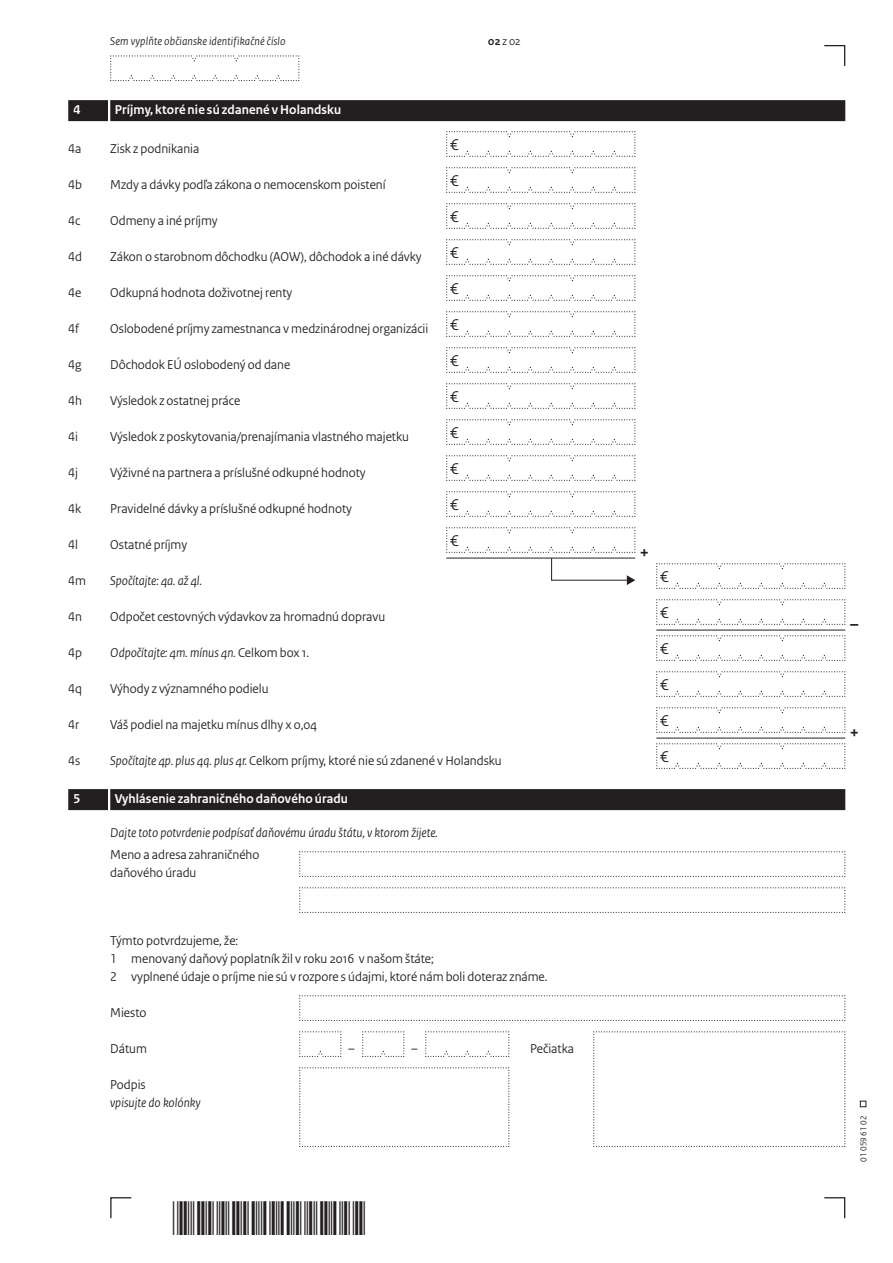
<style>
.page{position:relative;width:893px;height:1263px;background:#fff}
.page>*{position:absolute;margin:0;border:0;box-sizing:border-box;transform-origin:0 0}
.t1{font:700 18px "Rijksoverheid Sans Heading";color:#231f20}
.t2{font:16.5px/36px "Rijksoverheid Sans Heading";color:#231f20;text-align:justify}
.t3{font:13.5px/18px "Rijksoverheid Sans Heading";color:#231f20}
.t4{font:italic 13.5px "Rijksoverheid Sans Heading";color:#231f20}
.t5{font:700 13.5px "Rijksoverheid Sans Heading";letter-spacing:.01em;color:#fff}
.t6{font:italic 12px "Rijksoverheid Sans Heading";letter-spacing:.015em;color:#231f20}
.t7{font:12px "Rijksoverheid Sans Heading";color:#231f20}
.t8{font:9px "Rijksoverheid Sans Heading";color:#231f20}
.s1{font-weight:700}
.s2{font-style:normal}
.s3{font-style:italic}
</style>
<div class="page">
<svg style="left:824px;top:1197px;width:22px;height:22px"></svg>
<svg style="left:110px;top:1197px;width:22px;height:22px"></svg>
<svg style="left:860px;top:1101px;width:6px;height:6px"></svg>
<svg style="left:824px;top:45px;width:22px;height:21px"></svg>
<div style="left:110px;top:100px;width:735px;height:21px;background:#231f20"></div>
<div style="left:68px;top:100px;width:40px;height:21px;background:#231f20"></div>
<div style="left:110px;top:789px;width:735px;height:21px;background:#231f20"></div>
<div style="left:68px;top:789px;width:40px;height:21px;background:#231f20"></div>
<svg style="left:446px;top:131px;width:190px;height:26px"></svg>
<svg style="left:446px;top:167px;width:190px;height:26px"></svg>
<svg style="left:446px;top:203px;width:190px;height:26px"></svg>
<svg style="left:446px;top:239px;width:190px;height:26px"></svg>
<svg style="left:446px;top:275px;width:190px;height:26px"></svg>
<svg style="left:446px;top:311px;width:190px;height:26px"></svg>
<svg style="left:446px;top:347px;width:190px;height:26px"></svg>
<svg style="left:446px;top:383px;width:190px;height:26px"></svg>
<svg style="left:446px;top:419px;width:190px;height:26px"></svg>
<svg style="left:446px;top:455px;width:190px;height:26px"></svg>
<svg style="left:446px;top:491px;width:190px;height:26px"></svg>
<svg style="left:446px;top:527px;width:190px;height:58px"></svg>
<svg style="left:656px;top:563px;width:190px;height:26px"></svg>
<svg style="left:656px;top:599px;width:190px;height:26px"></svg>
<hr style="left:656px;top:630px;width:189px;height:1px;background:#231f20">
<svg style="left:656px;top:635px;width:190px;height:26px"></svg>
<svg style="left:656px;top:671px;width:190px;height:26px"></svg>
<svg style="left:656px;top:707px;width:190px;height:26px"></svg>
<hr style="left:656px;top:738px;width:189px;height:1px;background:#231f20">
<svg style="left:656px;top:743px;width:190px;height:26px"></svg>
<svg style="left:299px;top:851px;width:547px;height:26px"></svg>
<svg style="left:299px;top:887px;width:547px;height:26px"></svg>
<svg style="left:299px;top:995px;width:547px;height:26px"></svg>
<svg style="left:299px;top:1031px;width:43px;height:26px"></svg>
<svg style="left:362px;top:1031px;width:43px;height:26px"></svg>
<svg style="left:425px;top:1031px;width:85px;height:26px"></svg>
<svg style="left:299px;top:1067px;width:211px;height:80px"></svg>
<svg style="left:593px;top:1031px;width:253px;height:116px"></svg>
<svg style="left:110px;top:55px;width:190px;height:26px"></svg>
<p class="t6" style="left:110px;top:34px;width:177px">Sem vyplňte občianske identifikačné číslo</p>
<p class="t7" style="left:488px;top:34px;width:34px"><span class="s1">02</span> z 02</p>
<p class="t5" style="left:74px;top:102px;width:8px">4</p>
<p class="t5" style="left:115px;top:102px;width:228px">Príjmy, ktoré nie sú zdanené v Holandsku</p>
<p class="t3" style="left:68px;top:140px;width:15px">4a</p>
<p class="t3" style="left:110px;top:140px;width:91px">Zisk z podnikania</p>
<p class="t3" style="left:68px;top:176px;width:15px">4b</p>
<p class="t3" style="left:110px;top:176px;width:277px">Mzdy a dávky podľa zákona o nemocenskom poistení</p>
<p class="t3" style="left:68px;top:212px;width:14px">4c</p>
<p class="t3" style="left:110px;top:212px;width:109px">Odmeny a iné príjmy</p>
<p class="t3" style="left:68px;top:248px;width:15px">4d</p>
<p class="t3" style="left:110px;top:248px;width:313px">Zákon o starobnom dôchodku (AOW), dôchodok a iné dávky</p>
<p class="t3" style="left:68px;top:284px;width:15px">4e</p>
<p class="t3" style="left:110px;top:284px;width:184px">Odkupná hodnota doživotnej renty</p>
<p class="t3" style="left:68px;top:320px;width:12px">4f</p>
<p class="t3" style="left:110px;top:320px;width:320px">Oslobodené príjmy zamestnanca v medzinárodnej organizácii</p>
<p class="t3" style="left:68px;top:356px;width:15px">4g</p>
<p class="t3" style="left:110px;top:356px;width:181px">Dôchodok EÚ oslobodený od dane</p>
<p class="t3" style="left:68px;top:392px;width:15px">4h</p>
<p class="t3" style="left:110px;top:392px;width:131px">Výsledok z ostatnej práce</p>
<p class="t3" style="left:68px;top:428px;width:11px">4i</p>
<p class="t3" style="left:110px;top:428px;width:300px">Výsledok z poskytovania/prenajímania vlastného majetku</p>
<p class="t3" style="left:68px;top:464px;width:11px">4j</p>
<p class="t3" style="left:110px;top:464px;width:257px">Výživné na partnera a príslušné odkupné hodnoty</p>
<p class="t3" style="left:68px;top:500px;width:14px">4k</p>
<p class="t3" style="left:110px;top:500px;width:243px">Pravidelné dávky a príslušné odkupné hodnoty</p>
<p class="t3" style="left:68px;top:536px;width:11px">4l</p>
<p class="t3" style="left:110px;top:536px;width:78px">Ostatné príjmy</p>
<p class="t3" style="left:68px;top:572px;width:19px">4m</p>
<p class="t4" style="left:110px;top:573px;width:93px">Spočítajte: 4a. až 4l.</p>
<p class="t3" style="left:68px;top:608px;width:15px">4n</p>
<p class="t3" style="left:110px;top:608px;width:276px">Odpočet cestovných výdavkov za hromadnú dopravu</p>
<p class="t3" style="left:68px;top:644px;width:15px">4p</p>
<p class="t4" style="left:110px;top:645px;width:200px">Odpočítajte: 4m. mínus 4n. <span class="s2">Celkom box 1.</span></p>
<p class="t3" style="left:68px;top:680px;width:15px">4q</p>
<p class="t3" style="left:110px;top:680px;width:160px">Výhody z významného podielu</p>
<p class="t3" style="left:68px;top:716px;width:13px">4r</p>
<p class="t3" style="left:110px;top:716px;width:208px">Váš podiel na majetku mínus dlhy x 0,04</p>
<p class="t3" style="left:68px;top:752px;width:14px">4s</p>
<p class="t3" style="left:110px;top:752px;width:393px"><span class="s3">Spočítajte 4p. plus 4q. plus 4r.</span> Celkom príjmy, ktoré nie sú zdanené v Holandsku</p>
<p class="t5" style="left:74px;top:791px;width:8px">5</p>
<p class="t5" style="left:115px;top:791px;width:235px">Vyhlásenie zahraničného daňového úradu</p>
<p class="t4" style="left:110px;top:825px;width:329px">Dajte toto potvrdenie podpísať daňovému úradu štátu, v ktorom žijete.</p>
<p class="t3" style="left:110px;top:846px;width:151px">Meno a adresa zahraničného daňového úradu</p>
<p class="t2" style="left:450px;top:127px;width:10px">€ € € € € € € € € € € €</p>
<p class="t3" style="left:110px;top:932px;width:439px">Týmto potvrdzujeme, že:<br>1 menovaný daňový poplatník žil v roku 2016 v našom štáte;<br>2 vyplnené údaje o príjme nie sú v rozpore s údajmi, ktoré nám boli doteraz známe.</p>
<p class="t3" style="left:110px;top:1004px;width:38px">Miesto</p>
<p class="t3" style="left:110px;top:1040px;width:38px">Dátum</p>
<p class="t3" style="left:530px;top:1040px;width:45px">Pečiatka</p>
<p class="t3" style="left:110px;top:1076px;width:37px">Podpis</p>
<p class="t4" style="left:110px;top:1095px;width:92px">vpisujte do kolónky</p>
<p class="t3" style="left:348px;top:1040px;width:8px">–</p>
<p class="t3" style="left:411px;top:1040px;width:8px">–</p>
<h1 class="t1" style="left:640px;top:542px;width:11px">+</h1>
<p class="t2" style="left:660px;top:559px;width:10px">€ € € € € €</p>
<h1 class="t1" style="left:850px;top:614px;width:10px">–</h1>
<h1 class="t1" style="left:850px;top:722px;width:11px">+</h1>
<p class="t8" style="left:858px;top:1161px;width:47px;rotate:-90deg">01 059 61 02</p>
</div>
